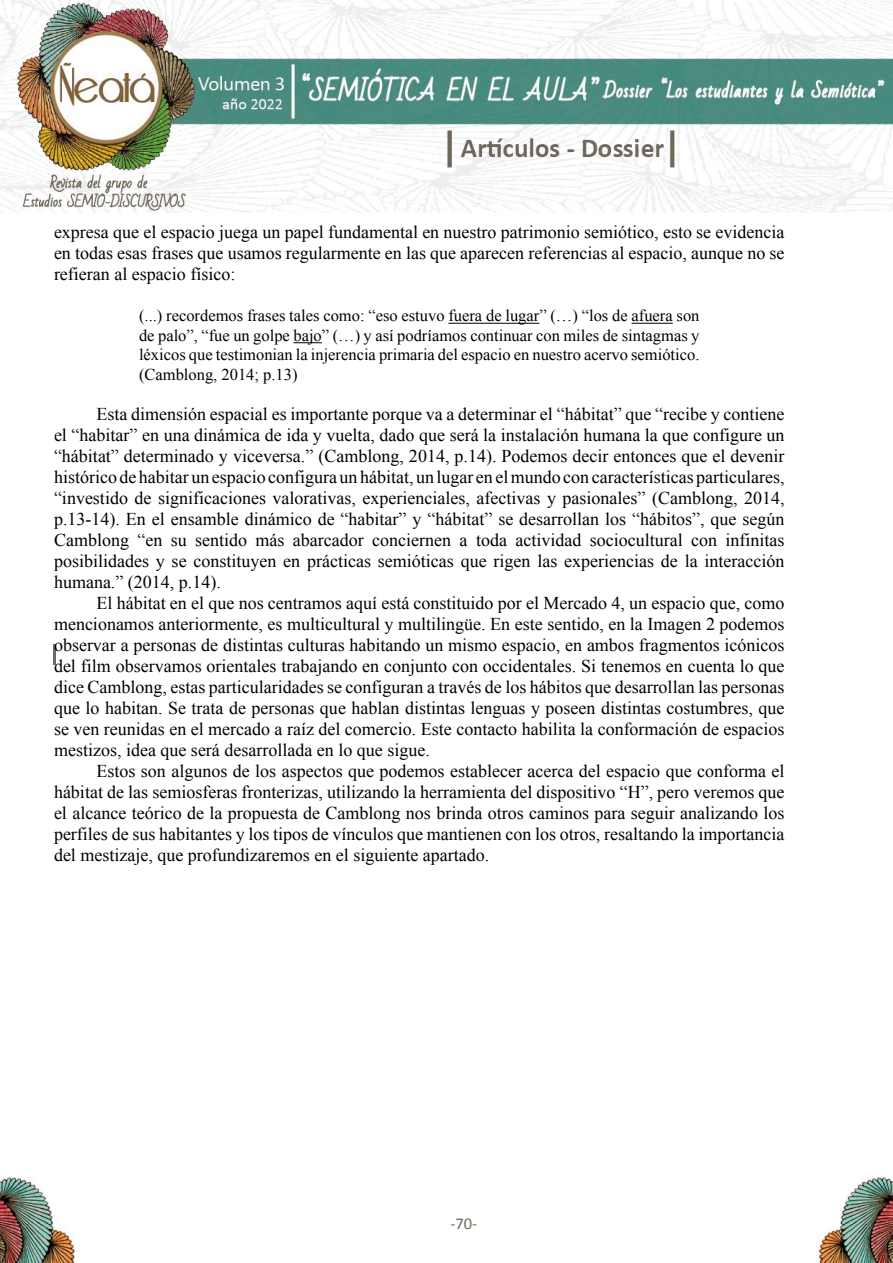
<style>
.page{position:relative;width:893px;height:1263px;background:#fff}
.page>*{position:absolute;margin:0;border:0;box-sizing:border-box;transform-origin:0 0}
.t1{font:18px/21px "Times New Roman";color:#000;text-align:justify}
.t2{font:16.5px/19.5px "Times New Roman";color:#000;text-align:justify}
.t3{font:16.5px "Calibri";color:#73685b}
</style>
<div class="page">
<img style="left:817px;top:1178px;width:76px;height:85px">
<img style="left:0;top:1178px;width:75px;height:85px">
<img style="left:0;top:0;width:893px;height:212px">
<hr style="left:53px;top:644px;width:3px;height:21px;background:#73685b">
<hr style="left:448px;top:323px;width:91px;height:1px;background:#000">
<hr style="left:632px;top:323px;width:41px;height:1px;background:#000">
<svg style="left:293px;top:342px;width:29px;height:1px"></svg>
<p class="t1" style="left:54px;top:221px;width:732px">expresa que el espacio juega un papel fundamental en nuestro patrimonio semiótico, esto se evidencia en todas esas frases que usamos regularmente en las que aparecen referencias al espacio, aunque no se refieran al espacio físico:</p>
<p class="t2" style="left:139px;top:306px;width:562px">(...) recordemos frases tales como: “eso estuvo fuera de lugar” (…) “los de afuera son de palo”, “fue un golpe bajo” (…) y así podríamos continuar con miles de sintagmas y léxicos que testimonian la injerencia primaria del espacio en nuestro acervo semiótico. (Camblong, 2014; p.13)</p>
<p class="t1" style="left:54px;top:403px;width:732px;text-indent:43px">Esta dimensión espacial es importante porque va a determinar el “hábitat” que “recibe y contiene el “habitar” en una dinámica de ida y vuelta, dado que será la instalación humana la que configure un “hábitat” determinado y viceversa.” (Camblong, 2014, p.14). Podemos decir entonces que el devenir histórico de habitar un espacio configura un hábitat, un lugar en el mundo con características particulares, “investido de significaciones valorativas, experienciales, afectivas y pasionales” (Camblong, 2014, p.13-14). En el ensamble dinámico de “habitar” y “hábitat” se desarrollan los “hábitos”, que según Camblong “en su sentido más abarcador conciernen a toda actividad sociocultural con infinitas posibilidades y se constituyen en prácticas semióticas que rigen las experiencias de la interacción humana.” (2014, p.14).</p>
<p class="t1" style="left:54px;top:592px;width:732px;text-indent:43px">El hábitat en el que nos centramos aquí está constituido por el Mercado 4, un espacio que, como mencionamos anteriormente, es multicultural y multilingüe. En este sentido, en la Imagen 2 podemos observar a personas de distintas culturas habitando un mismo espacio, en ambos fragmentos icónicos del film observamos orientales trabajando en conjunto con occidentales. Si tenemos en cuenta lo que dice Camblong, estas particularidades se configuran a través de los hábitos que desarrollan las personas que lo habitan. Se trata de personas que hablan distintas lenguas y poseen distintas costumbres, que se ven reunidas en el mercado a raíz del comercio. Este contacto habilita la conformación de espacios mestizos, idea que será desarrollada en lo que sigue.</p>
<p class="t1" style="left:54px;top:760px;width:732px;text-indent:43px">Estos son algunos de los aspectos que podemos establecer acerca del espacio que conforma el hábitat de las semiosferas fronterizas, utilizando la herramienta del dispositivo “H”, pero veremos que el alcance teórico de la propuesta de Camblong nos brinda otros caminos para seguir analizando los perfiles de sus habitantes y los tipos de vínculos que mantienen con los otros, resaltando la importancia del mestizaje, que profundizaremos en el siguiente apartado.</p>
<p class="t3" style="left:450px;top:1213px;width:28px">-70-</p>
</div>
